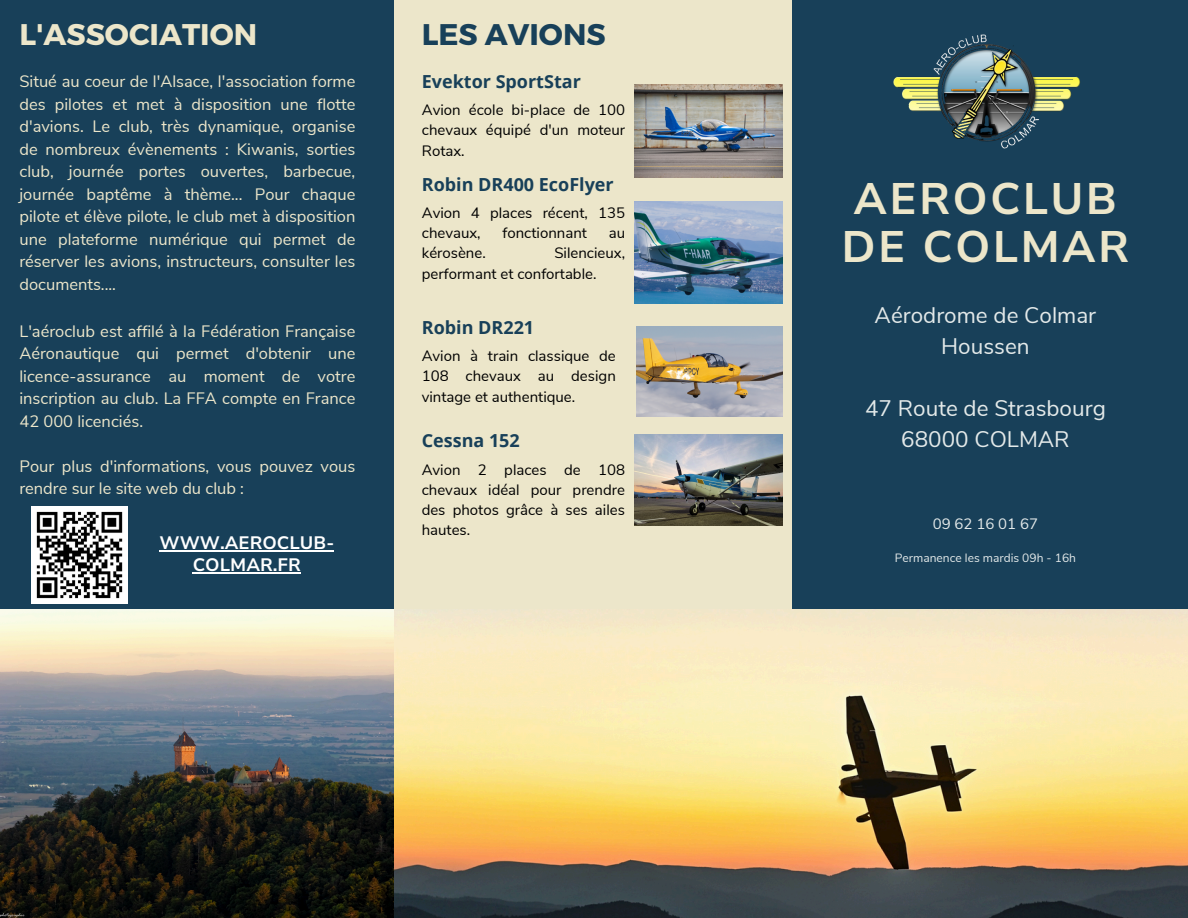
<style>
.page{position:relative;width:1188px;height:918px;background:#184059}
.page>*{position:absolute;margin:0;border:0;box-sizing:border-box;transform-origin:0 0}
.t1{font:700 43.95px/48.3px "Nunito Sans 10 pt";letter-spacing:.05em;color:#ece6ca}
.t2{font:700 29.85px "Montserrat";color:#ece6ca}
.t3{font:700 29.85px "Montserrat";color:#184059}
.t4{font:22.5px/31px "Nunito Sans";color:#e3e9e9;text-align:center}
.t5{font:700 18px "Open Sans";color:#184059}
.t6{font:700 18px/21.3px "Nunito Sans 10 pt";color:#fff;text-align:center}
.t7{font:16.5px/22.5px "Nunito Sans";color:#ece6ca;text-align:justify}
.t8{font:15px/20.2px "Nunito Sans";color:#000;text-align:justify}
.t9{font:15px "Nunito Sans";color:#e3e9e9}
.t10{font:12px "Nunito Sans";color:#e3e9e9}
</style>
<div class="page">
<div style="left:395px;top:0;width:397px;height:626px;background:#ece6ca"></div>
<img style="left:635px;top:85px;width:147px;height:92px">
<img style="left:635px;top:201px;width:147px;height:103px">
<img style="left:636px;top:327px;width:146px;height:90px">
<img style="left:0;top:609px;width:1188px;height:309px">
<img style="left:893px;top:35px;width:187px;height:113px">
<img style="left:31px;top:507px;width:97px;height:96px">
<img style="left:635px;top:434px;width:147px;height:92px">
<hr style="left:160px;top:551px;width:174px;height:1px;background:#fff">
<hr style="left:193px;top:572px;width:108px;height:1px;background:#fff">
<h3 class="t2" style="left:19px;top:15px;width:239px">L'ASSOCIATION</h3>
<h3 class="t7" style="left:19px;top:70px;width:337px">Situé au coeur de l'Alsace, l'association forme des pilotes et met à disposition une flotte d'avions. Le club, très dynamique, organise de nombreux évènements : Kiwanis, sorties club, journée portes ouvertes, barbecue, journée baptême à thème... Pour chaque pilote et élève pilote, le club met à disposition une plateforme numérique qui permet de réserver les avions, instructeurs, consulter les documents....</h3>
<p class="t7" style="left:19px;top:320px;width:337px">L'aéroclub est affilé à la Fédération Française Aéronautique qui permet d'obtenir une licence-assurance au moment de votre inscription au club. La FFA compte en France 42 000 licenciés.</p>
<p class="t7" style="left:19px;top:455px;width:337px">Pour plus d'informations, vous pouvez vous rendre sur le site web du club :</p>
<p class="t6" style="left:160px;top:533px;width:176px">WWW.AEROCLUB-<br>COLMAR.FR</p>
<p class="t3" style="left:422px;top:15px;width:185px">LES AVIONS</p>
<h5 class="t5" style="left:422px;top:69px;width:161px">Evektor SportStar</h5>
<p class="t8" style="left:422px;top:100px;width:205px">Avion école bi-place de 100 chevaux équipé d'un moteur Rotax.</p>
<p class="t5" style="left:422px;top:172px;width:193px">Robin DR400 EcoFlyer</p>
<h5 class="t8" style="left:422px;top:203px;width:205px">Avion 4 places récent, 135 chevaux,</h5>
<h5 class="t8" style="left:503px;top:223px;width:86px">fonctionnant</h5>
<h5 class="t8" style="left:609px;top:223px;width:18px">au</h5>
<h5 class="t8" style="left:422px;top:243px;width:65px">kérosène.</h5>
<h5 class="t8" style="left:422px;top:243px;width:205px;text-indent:133px">Silencieux, performant et confortable.</h5>
<p class="t5" style="left:422px;top:315px;width:114px">Robin DR221</p>
<p class="t8" style="left:422px;top:346px;width:196px">Avion à train classique de 108 chevaux au design vintage et authentique.</p>
<p class="t5" style="left:422px;top:428px;width:100px">Cessna 152</p>
<h1 class="t8" style="left:422px;top:459px;width:205px">Avion 2 places de 108 chevaux idéal pour prendre des photos grâce à ses ailes hautes.</h1>
<h5 class="t1" style="left:842px;top:175px;width:289px">AEROCLUB<br>DE COLMAR</h5>
<p class="t4" style="left:875px;top:300px;width:223px">Aérodrome de Colmar<br>Houssen</p>
<h5 class="t4" style="left:865px;top:393px;width:242px">47 Route de Strasbourg<br>68000 COLMAR</h5>
<p class="t9" style="left:933px;top:514px;width:107px">09 62 16 01 67</p>
<p class="t10" style="left:895px;top:550px;width:183px">Permanence les mardis 09h - 16h</p>
</div>
